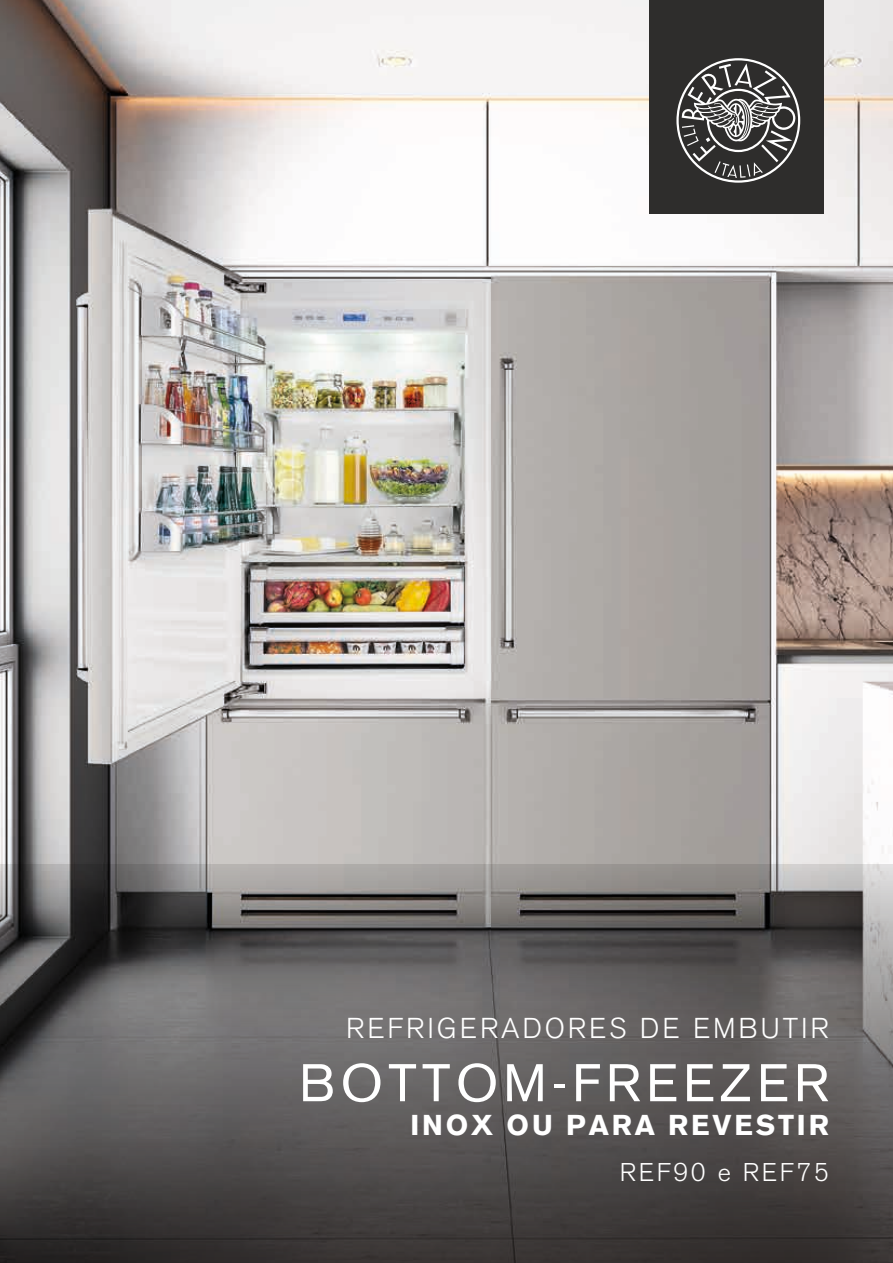
<style>
.page{position:relative;width:893px;height:1263px;background:#fff}
.page>*{position:absolute;margin:0;border:0;box-sizing:border-box;transform-origin:0 0}
.t1{font:52.5px "Akzidenz Grotesk BE";letter-spacing:.1em;color:#fff}
.t2{font:300 28.5px "Akzidenz Grotesk BE";letter-spacing:.1em;color:#fff}
.t3{font:700 28.5px "Akzidenz Grotesk BE";letter-spacing:.1em;color:#fff}
.t4{font:300 25.5px "Akzidenz Grotesk BE";letter-spacing:.1em;color:#fff}
</style>
<div class="page">
<img style="left:0;top:0;width:893px;height:864px">
<svg style="left:0;top:864px;width:893px;height:399px;background:#5a5857"></svg>
<div style="left:649px;top:0;width:175px;height:214px;background:#2e2d2c"></div>
<svg style="left:676px;top:58px;width:124px;height:125px"></svg>
<p class="t2" style="left:346px;top:1012px;width:484px">REFRIGERADORES DE EMBUTIR</p>
<h1 class="t1" style="left:299px;top:1052px;width:531px">BOTTOM-FREEZER</h1>
<p class="t3" style="left:410px;top:1109px;width:420px">INOX OU PARA REVESTIR</p>
<p class="t4" style="left:620px;top:1158px;width:211px">REF90 e REF75</p>
</div>
